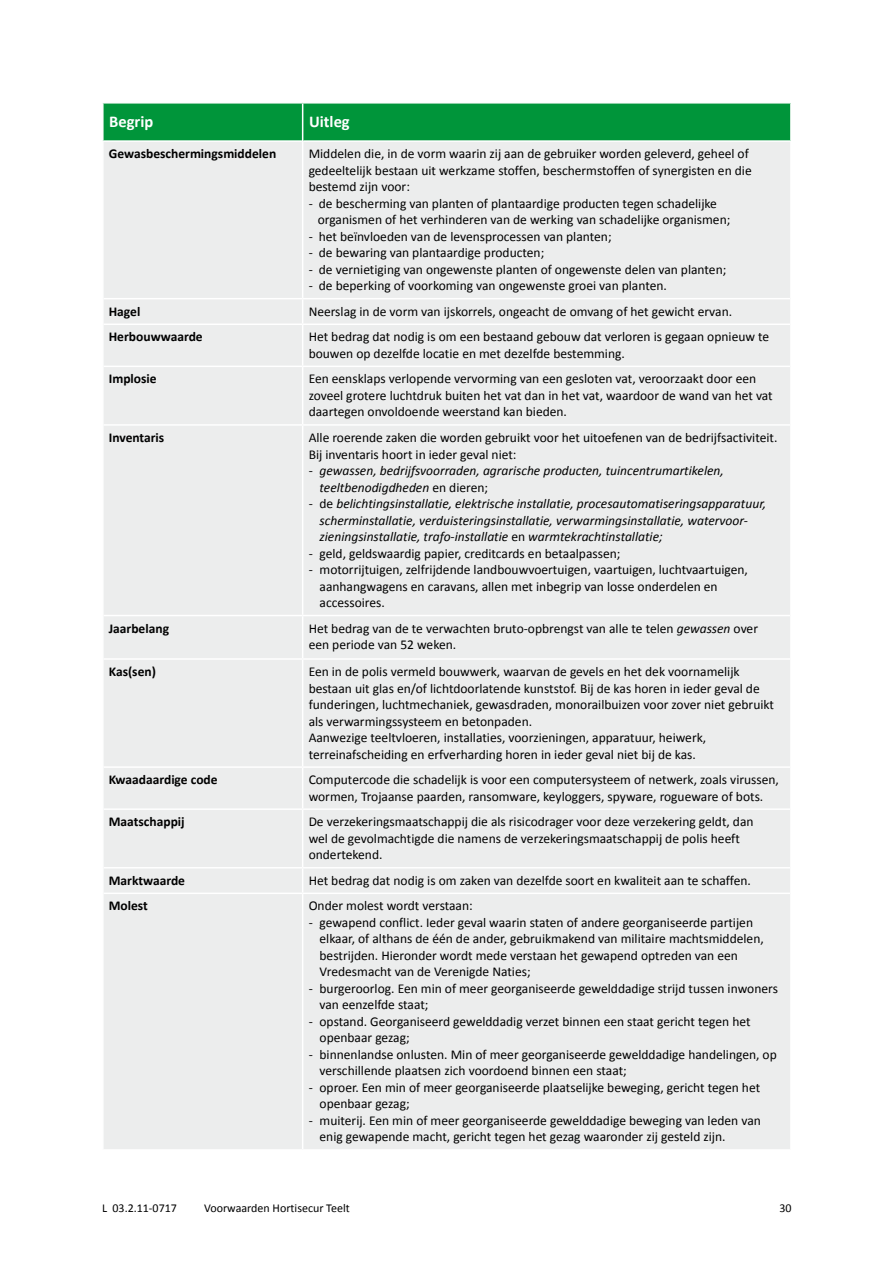
<style>
.page{position:relative;width:893px;height:1263px;background:#fff}
.page>*{position:absolute;margin:0;border:0;box-sizing:border-box;transform-origin:0 0}
.Tabel_kop{font:700 16.5px "Calibri";color:#fff}
.Tabel_regular{font:13.5px/16.5px "Calibri";color:#000}
.Tabel_regular-2{font:italic 13.5px/16.5px "Calibri";color:#000}
.Tabel_bold{font:700 13.5px "Calibri";color:#000}
._00_paginering{font:12px "Calibri";color:#000}
.s1{font-style:normal}
.s2{font-style:italic}
</style>
<div class="page">
<div style="left:104px;top:104px;width:686px;height:36px;background:#00953a"></div>
<div style="left:104px;top:142px;width:686px;height:1007px;background:#eceded"></div>
<hr style="left:302px;top:104px;width:1px;height:37px;background:#fff">
<hr style="left:104px;top:298px;width:199px;height:1px;background:#fff">
<hr style="left:303px;top:298px;width:487px;height:1px;background:#fff">
<hr style="left:104px;top:323px;width:199px;height:2px;background:#fff">
<hr style="left:303px;top:323px;width:487px;height:2px;background:#fff">
<hr style="left:303px;top:366px;width:487px;height:1px;background:#fff">
<hr style="left:104px;top:424px;width:199px;height:2px;background:#fff">
<hr style="left:303px;top:424px;width:487px;height:2px;background:#fff">
<hr style="left:104px;top:615px;width:199px;height:1px;background:#fff">
<hr style="left:303px;top:615px;width:487px;height:1px;background:#fff">
<hr style="left:303px;top:658px;width:487px;height:2px;background:#fff">
<hr style="left:104px;top:766px;width:199px;height:2px;background:#fff">
<hr style="left:303px;top:766px;width:487px;height:2px;background:#fff">
<hr style="left:104px;top:808px;width:199px;height:2px;background:#fff">
<hr style="left:303px;top:808px;width:487px;height:2px;background:#fff">
<hr style="left:104px;top:867px;width:199px;height:1px;background:#fff">
<hr style="left:303px;top:867px;width:487px;height:1px;background:#fff">
<hr style="left:104px;top:892px;width:199px;height:2px;background:#fff">
<hr style="left:303px;top:892px;width:487px;height:2px;background:#fff">
<hr style="left:302px;top:141px;width:1px;height:157px;background:#fff">
<svg style="left:302px;top:299px;width:1px;height:24px"></svg>
<hr style="left:302px;top:325px;width:1px;height:41px;background:#fff">
<hr style="left:104px;top:366px;width:199px;height:1px;background:#fff">
<hr style="left:302px;top:367px;width:1px;height:57px;background:#fff">
<hr style="left:302px;top:426px;width:1px;height:189px;background:#fff">
<hr style="left:302px;top:616px;width:1px;height:42px;background:#fff">
<hr style="left:104px;top:658px;width:199px;height:2px;background:#fff">
<hr style="left:302px;top:660px;width:1px;height:106px;background:#fff">
<hr style="left:302px;top:768px;width:1px;height:40px;background:#fff">
<hr style="left:302px;top:810px;width:1px;height:57px;background:#fff">
<svg style="left:302px;top:868px;width:1px;height:24px"></svg>
<hr style="left:302px;top:894px;width:1px;height:255px;background:#fff">
<p class="Tabel_kop" style="left:109px;top:111px;width:46px">Begrip</p>
<p class="Tabel_kop" style="left:309px;top:111px;width:42px">Uitleg</p>
<p class="Tabel_bold" style="left:109px;top:145px;width:169px">Gewasbeschermingsmiddelen</p>
<p class="Tabel_regular" style="left:309px;top:145px;width:445px">Middelen die, in de vorm waarin zij aan de gebruiker worden geleverd, geheel of gedeeltelijk bestaan uit werkzame stoffen, beschermstoffen of synergisten en die bestemd zijn voor:</p>
<p class="Tabel_regular" style="left:309px;top:194px;width:410px">- de bescherming van planten of plantaardige producten tegen schadelijke</p>
<p class="Tabel_regular" style="left:318px;top:211px;width:414px">organismen of het verhinderen van de werking van schadelijke organismen;</p>
<p class="Tabel_regular" style="left:309px;top:227px;width:304px">- het beïnvloeden van de levensprocessen van planten;</p>
<p class="Tabel_regular" style="left:309px;top:244px;width:237px">- de bewaring van plantaardige producten;</p>
<p class="Tabel_regular" style="left:309px;top:260px;width:419px">- de vernietiging van ongewenste planten of ongewenste delen van planten;</p>
<p class="Tabel_regular" style="left:309px;top:277px;width:360px">- de beperking of voorkoming van ongewenste groei van planten.</p>
<p class="Tabel_bold" style="left:109px;top:303px;width:33px">Hagel</p>
<p class="Tabel_regular" style="left:309px;top:302px;width:425px">Neerslag in de vorm van ijskorrels, ongeacht de omvang of het gewicht ervan.</p>
<p class="Tabel_bold" style="left:109px;top:328px;width:95px">Herbouwwaarde</p>
<p class="Tabel_regular" style="left:309px;top:328px;width:462px">Het bedrag dat nodig is om een bestaand gebouw dat verloren is gegaan opnieuw te bouwen op dezelfde locatie en met dezelfde bestemming.</p>
<p class="Tabel_bold" style="left:109px;top:371px;width:49px">Implosie</p>
<p class="Tabel_regular" style="left:309px;top:370px;width:466px">Een eensklaps verlopende vervorming van een gesloten vat, veroorzaakt door een zoveel grotere luchtdruk buiten het vat dan in het vat, waardoor de wand van het vat daartegen onvoldoende weerstand kan bieden.</p>
<p class="Tabel_bold" style="left:109px;top:429px;width:57px">Inventaris</p>
<p class="Tabel_regular" style="left:309px;top:429px;width:470px">Alle roerende zaken die worden gebruikt voor het uitoefenen van de bedrijfsactiviteit.<br>Bij inventaris hoort in ieder geval niet:</p>
<p class="Tabel_regular-2" style="left:320px;top:462px;width:406px;text-indent:-11px"><span class="s1">-</span> gewassen, bedrijfsvoorraden, agrarische producten, tuincentrumartikelen, teeltbenodigdheden <span class="s1">en dieren;</span></p>
<p class="Tabel_regular-2" style="left:320px;top:495px;width:448px;text-indent:-11px"><span class="s1">- de</span> belichtingsinstallatie, elektrische installatie, procesautomatiseringsapparatuur, scherminstallatie, verduisteringsinstallatie, verwarmingsinstallatie, watervoor&shy;zieningsinstallatie, trafo-installatie <span class="s1">en</span> warmtekrachtinstallatie;</p>
<p class="Tabel_regular" style="left:309px;top:544px;width:313px">- geld, geldswaardig papier, creditcards en betaalpassen;</p>
<p class="Tabel_regular" style="left:320px;top:561px;width:430px;text-indent:-11px">- motorrijtuigen, zelfrijdende landbouwvoertuigen, vaartuigen, luchtvaartuigen, aanhangwagens en caravans, allen met inbegrip van losse onderdelen en accessoires.</p>
<p class="Tabel_bold" style="left:109px;top:620px;width:62px">Jaarbelang</p>
<p class="Tabel_regular" style="left:309px;top:619px;width:451px">Het bedrag van de te verwachten bruto-opbrengst van alle te telen <span class="s2">gewassen</span> over een periode van 52 weken.</p>
<p class="Tabel_bold" style="left:109px;top:663px;width:49px">Kas(sen)</p>
<p class="Tabel_regular" style="left:309px;top:663px;width:467px">Een in de polis vermeld bouwwerk, waarvan de gevels en het dek voornamelijk bestaan uit glas en/of lichtdoorlatende kunststof. Bij de kas horen in ieder geval de funderingen, luchtmechaniek, gewasdraden, monorailbuizen voor zover niet gebruikt als verwarmingssysteem en betonpaden.</p>
<p class="Tabel_regular" style="left:309px;top:729px;width:399px">Aanwezige teeltvloeren, installaties, voorzieningen, apparatuur, heiwerk, terreinafscheiding en erfverharding horen in ieder geval niet bij de kas.</p>
<p class="Tabel_bold" style="left:109px;top:771px;width:110px">Kwaadaardige code</p>
<p class="Tabel_regular" style="left:309px;top:771px;width:472px">Computercode die schadelijk is voor een computersysteem of netwerk, zoals virussen, wormen, Trojaanse paarden, ransomware, keyloggers, spyware, rogueware of bots.</p>
<p class="Tabel_bold" style="left:109px;top:813px;width:77px">Maatschappij</p>
<p class="Tabel_regular" style="left:309px;top:813px;width:446px">De verzekeringsmaatschappij die als risicodrager voor deze verzekering geldt, dan wel de gevolmachtigde die namens de verzekeringsmaatschappij de polis heeft ondertekend.</p>
<p class="Tabel_bold" style="left:109px;top:872px;width:78px">Marktwaarde</p>
<p class="Tabel_regular" style="left:309px;top:871px;width:444px">Het bedrag dat nodig is om zaken van dezelfde soort en kwaliteit aan te schaffen.</p>
<p class="Tabel_bold" style="left:109px;top:897px;width:41px">Molest</p>
<p class="Tabel_regular" style="left:309px;top:897px;width:166px">Onder molest wordt verstaan:</p>
<p class="Tabel_regular" style="left:320px;top:913px;width:446px;text-indent:-11px">- gewapend conflict. Ieder geval waarin staten of andere georganiseerde partijen elkaar, of althans de één de ander, gebruikmakend van militaire machtsmiddelen, bestrijden. Hieronder wordt mede verstaan het gewapend optreden van een Vredesmacht van de Verenigde Naties;</p>
<p class="Tabel_regular" style="left:320px;top:979px;width:460px;text-indent:-11px">- burgeroorlog. Een min of meer georganiseerde gewelddadige strijd tussen inwoners van eenzelfde staat;</p>
<p class="Tabel_regular" style="left:320px;top:1012px;width:433px;text-indent:-11px">- opstand. Georganiseerd gewelddadig verzet binnen een staat gericht tegen het openbaar gezag;</p>
<p class="Tabel_regular" style="left:320px;top:1045px;width:459px;text-indent:-11px">- binnenlandse onlusten. Min of meer georganiseerde gewelddadige handelingen, op verschillende plaatsen zich voordoend binnen een staat;</p>
<p class="Tabel_regular" style="left:320px;top:1078px;width:442px;text-indent:-11px">- oproer. Een min of meer georganiseerde plaatselijke beweging, gericht tegen het openbaar gezag;</p>
<p class="Tabel_regular" style="left:320px;top:1111px;width:443px;text-indent:-11px">- muiterij. Een min of meer georganiseerde gewelddadige beweging van leden van enig gewapende macht, gericht tegen het gezag waaronder zij gesteld zijn.</p>
<p class="_00_paginering" style="left:102px;top:1200px;width:76px">L 03.2.11-0717</p>
<p class="_00_paginering" style="left:204px;top:1200px;width:147px">Voorwaarden Hortisecur Teelt</p>
<p class="_00_paginering" style="left:779px;top:1200px;width:14px">30</p>
</div>
